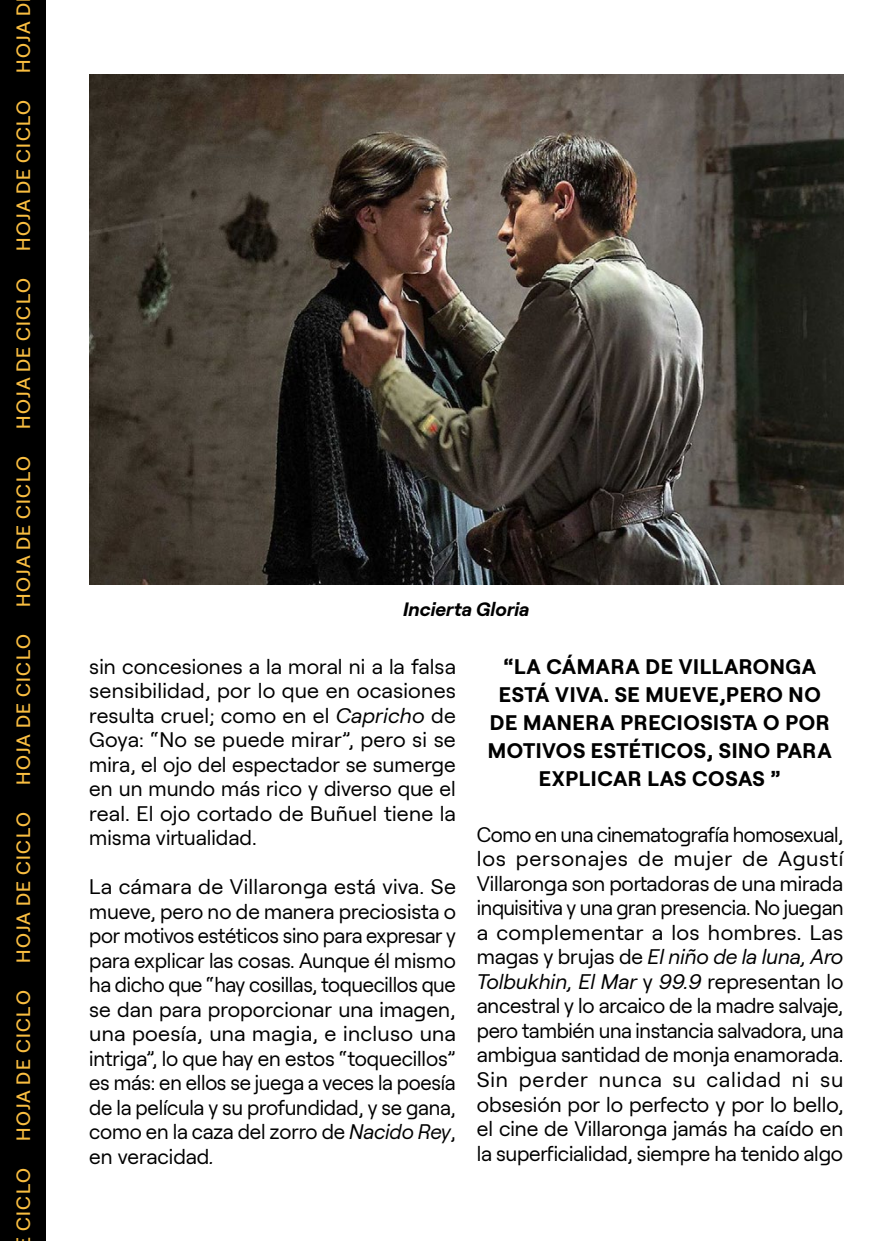
<style>
.page{position:relative;width:893px;height:1241px;background:#fff}
.page>*{position:absolute;margin:0;border:0;box-sizing:border-box;transform-origin:0 0}
.Body_Text{font:21px/24.5px "Roobert";letter-spacing:-.01em;color:#000;text-align:justify}
.Estilo_de_párrafo_1{font:700 21px/28px "Roobert";letter-spacing:.03em;color:#000;text-align:center}
.t1{font:500 19.25px "Roobert";letter-spacing:.08em;color:#fabe41}
.INDICE_nivel1_NUEVO{font:italic 700 19.25px "Roobert";color:#000}
.s1{font-style:italic}
</style>
<div class="page">
<div style="left:0;top:0;width:45px;height:1240px;background:#000"></div>
<img style="left:89px;top:74px;width:754px;height:510px">
<p class="t1" style="left:9px;top:73px;width:71px;rotate:-90deg">HOJA D</p>
<p class="t1" style="left:9px;top:250px;width:152px;rotate:-90deg">HOJA DE CICLO</p>
<p class="t1" style="left:9px;top:428px;width:152px;rotate:-90deg">HOJA DE CICLO</p>
<p class="t1" style="left:9px;top:606px;width:152px;rotate:-90deg">HOJA DE CICLO</p>
<p class="t1" style="left:9px;top:784px;width:152px;rotate:-90deg">HOJA DE CICLO</p>
<p class="t1" style="left:9px;top:962px;width:152px;rotate:-90deg">HOJA DE CICLO</p>
<p class="t1" style="left:9px;top:1140px;width:152px;rotate:-90deg">HOJA DE CICLO</p>
<p class="t1" style="left:9px;top:1231px;width:65px;rotate:-90deg">CICLO</p>
<p class="INDICE_nivel1_NUEVO" style="left:403px;top:594px;width:128px">Incierta Gloria</p>
<p class="Estilo_de_párrafo_1" style="left:488px;top:650px;width:345px">“LA CÁMARA DE VILLARONGA<br>ESTÁ VIVA. SE MUEVE,PERO NO<br>DE MANERA PRECIOSISTA O POR<br>MOTIVOS ESTÉTICOS, SINO PARA<br>EXPLICAR LAS COSAS ”</p>
<p class="Body_Text" style="left:89px;top:652px;width:368px">sin concesiones a la moral ni a la falsa sensibilidad, por lo que en ocasiones resulta cruel; como en el <span class="s1">Capricho</span> de Goya: “No se puede mirar”, pero si se mira, el ojo del espectador se sumerge en un mundo más rico y diverso que el real. El ojo cortado de Buñuel tiene la misma virtualidad.</p>
<p class="Body_Text" style="left:89px;top:872px;width:368px">La cámara de Villaronga está viva. Se mueve, pero no de manera preciosista o por motivos estéticos sino para expresar y para explicar las cosas. Aunque él mismo ha dicho que “hay cosillas, toquecillos que se dan para proporcionar una imagen, una poesía, una magia, e incluso una intriga”, lo que hay en estos “toquecillos” es más: en ellos se juega a veces la poesía de la película y su profundidad, y se gana, como en la caza del zorro de <span class="s1">Nacido Rey</span>, en veracidad<span class="s1">.</span></p>
<p class="Body_Text" style="left:477px;top:820px;width:368px">Como en una cinematografía homosexual, los personajes de mujer de Agustí Villaronga son portadoras de una mirada inquisitiva y una gran presencia. No juegan a complementar a los hombres. Las magas y brujas de <span class="s1">El niño de la luna, Aro Tolbukhin, El Mar</span> y <span class="s1">99.9</span> representan lo ancestral y lo arcaico de la madre salvaje, pero también una instancia salvadora, una ambigua santidad de monja enamorada.<br>Sin perder nunca su calidad ni su obsesión por lo perfecto y por lo bello, el cine de Villaronga jamás ha caído en la superficialidad, siempre ha tenido algo</p>
</div>
